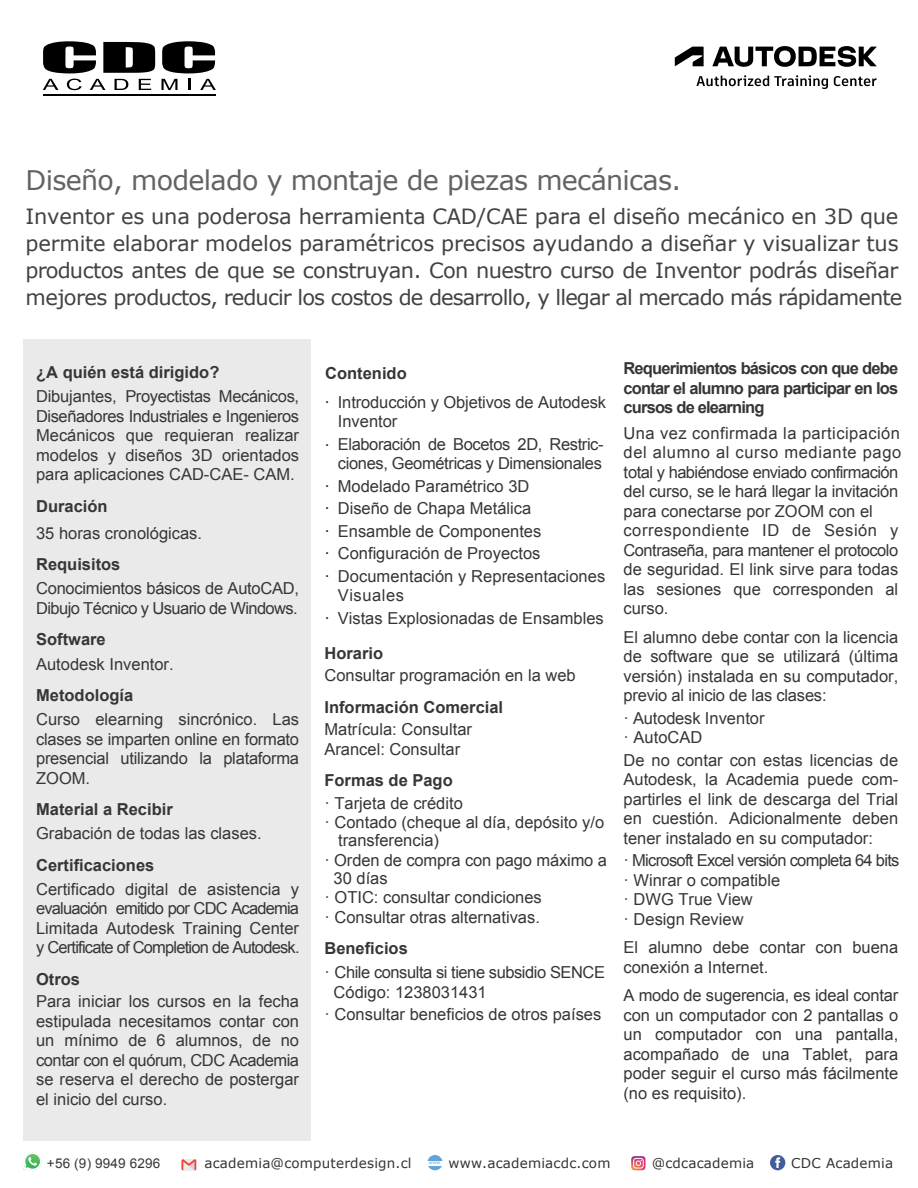
<style>
.page{position:relative;width:918px;height:1188px;background:#fff}
.page>*{position:absolute;margin:0;border:0;box-sizing:border-box;transform-origin:0 0}
.t1{font:27px "Verdana";letter-spacing:-.025em;color:#636362}
.t2{font:21px/27px "Verdana";letter-spacing:-.03em;color:#424242}
.t3{font:16.5px/19.5px "Arial";color:#363636}
.t4{font:700 16.5px/19.5px "Arial";color:#363636;text-align:justify}
.t5{font:16.5px/19.5px "Arial";letter-spacing:-.02em;color:#363636}
.t6{font:16.5px/19.5px "Arial";letter-spacing:-.025em;color:#363636}
.t7{font:16.5px/22.4px "Arial";color:#000;text-align:justify}
.t8{font:13.5px "Verdana";letter-spacing:.015em;color:#333}
.t9{font:13.5px "Arial";letter-spacing:.015em;color:#363636}
.t10{font:5.1px "Myriad Pro";color:#61a3db}
</style>
<div class="page">
<svg style="left:675px;top:47px;width:29px;height:19px"></svg>
<svg style="left:712px;top:46px;width:165px;height:21px"></svg>
<svg style="left:696px;top:75px;width:132px;height:14px"></svg>
<svg style="left:834px;top:76px;width:43px;height:10px"></svg>
<svg style="left:43px;top:41px;width:53px;height:32px"></svg>
<svg style="left:103px;top:42px;width:52px;height:31px;background:#202020"></svg>
<svg style="left:162px;top:41px;width:53px;height:32px"></svg>
<svg style="left:43px;top:79px;width:15px;height:11px"></svg>
<svg style="left:67px;top:79px;width:15px;height:11px"></svg>
<svg style="left:90px;top:79px;width:16px;height:11px"></svg>
<svg style="left:115px;top:79px;width:13px;height:11px"></svg>
<svg style="left:139px;top:79px;width:12px;height:11px"></svg>
<svg style="left:161px;top:79px;width:16px;height:11px"></svg>
<svg style="left:189px;top:79px;width:2px;height:11px"></svg>
<svg style="left:200px;top:79px;width:16px;height:11px"></svg>
<hr style="left:43px;top:94px;width:172px;height:2px;background:#000">
<div style="left:23px;top:339px;width:288px;height:801px;background:#eaeaea"></div>
<svg style="left:23px;top:1152px;width:19px;height:18px"></svg>
<svg style="left:181px;top:1159px;width:15px;height:11px"></svg>
<div style="left:770px;top:1155px;width:15px;height:15px;background:#435c9a;border-radius:50%"></div>
<svg style="left:775px;top:1157px;width:5px;height:11px"></svg>
<svg style="left:427px;top:1155px;width:16px;height:15px"></svg>
<hr style="left:426px;top:1161px;width:17px;height:4px;background:#fff">
<svg style="left:631px;top:1156px;width:15px;height:14px"></svg>
<h1 class="t1" style="left:26px;top:163px;width:657px">Diseño, modelado y montaje de piezas mecánicas.</h1>
<p class="t2" style="left:26px;top:203px;width:878px">Inventor es una poderosa herramienta CAD/CAE para el diseño mecánico en 3D que permite elaborar modelos paramétricos precisos ayudando a diseñar y visualizar tus productos antes de que se construyan. Con nuestro curso de Inventor podrás diseñar mejores productos, reducir los costos de desarrollo, y llegar al mercado más rápidamente</p>
<p class="t4" style="left:36px;top:363px;width:185px">¿A quién está dirigido?</p>
<p class="t3" style="left:36px;top:387px;width:265px;text-align:justify">Dibujantes, Proyectistas Mecánicos, Diseñadores Industriales e Ingenieros Mecánicos que requieran realizar modelos y diseños 3D orientados para aplicaciones CAD-CAE- CAM.</p>
<p class="t4" style="left:36px;top:497px;width:73px">Duración</p>
<p class="t3" style="left:36px;top:524px;width:167px">35 horas cronológicas.</p>
<p class="t4" style="left:36px;top:556px;width:86px">Requisitos</p>
<p class="t3" style="left:36px;top:579px;width:265px">Conocimientos básicos de AutoCAD,<br>Dibujo Técnico y Usuario de Windows.</p>
<p class="t4" style="left:36px;top:631px;width:71px">Software</p>
<p class="t3" style="left:36px;top:654px;width:139px">Autodesk Inventor.</p>
<p class="t4" style="left:36px;top:686px;width:99px">Metodología</p>
<p class="t3" style="left:36px;top:710px;width:265px;text-align:justify">Curso elearning sincrónico. Las clases se imparten online en formato presencial utilizando la plataforma ZOOM.</p>
<p class="t4" style="left:36px;top:800px;width:138px">Material a Recibir</p>
<p class="t3" style="left:36px;top:824px;width:227px">Grabación de todas las clases.</p>
<p class="t4" style="left:36px;top:856px;width:120px">Certificaciones</p>
<p class="t3" style="left:36px;top:879px;width:265px;text-align:justify">Certificado digital de asistencia y evaluación emitido por CDC Academia Limitada Autodesk Training Center y Certificate of Completion de Autodesk.</p>
<p class="t4" style="left:36px;top:970px;width:46px">Otros</p>
<p class="t3" style="left:36px;top:992px;width:265px;text-align:justify">Para iniciar los cursos en la fecha estipulada necesitamos contar con un mínimo de 6 alumnos, de no contar con el quórum, CDC Academia se reserva el derecho de postergar el inicio del curso.</p>
<p class="t4" style="left:325px;top:364px;width:83px">Contenido</p>
<p class="t3" style="left:338px;top:392px;width:270px">Introducción y Objetivos de Autodesk<br>Inventor</p>
<p class="t5" style="left:338px;top:434px;width:267px">Elaboración de Bocetos 2D, Restric&shy;ciones, Geométricas y Dimensionales</p>
<p class="t3" style="left:338px;top:475px;width:269px;line-height:22.5px">Modelado Paramétrico 3D<br>Diseño de Chapa Metálica<br>Ensamble de Componentes<br>Configuración de Proyectos<br>Documentación y Representaciones</p>
<p class="t3" style="left:338px;top:584px;width:267px;line-height:22.5px">Visuales<br>Vistas Explosionadas de Ensambles</p>
<p class="t7" style="left:324px;top:392px;width:7px">·</p>
<p class="t7" style="left:324px;top:434px;width:7px">·</p>
<p class="t7" style="left:324px;top:476px;width:7px">· · · · ·</p>
<p class="t7" style="left:324px;top:608px;width:7px">·</p>
<p class="t4" style="left:324px;top:644px;width:60px">Horario</p>
<p class="t3" style="left:324px;top:666px;width:253px">Consultar programación en la web</p>
<p class="t4" style="left:324px;top:698px;width:180px">Información Comercial</p>
<p class="t3" style="left:324px;top:720px;width:149px">Matrícula: Consultar<br>Arancel: Consultar</p>
<p class="t4" style="left:324px;top:771px;width:130px">Formas de Pago</p>
<p class="t3" style="left:324px;top:793px;width:281px">· Tarjeta de crédito<br>· Contado (cheque al día, depósito y/o</p>
<p class="t3" style="left:324px;top:831px;width:284px;text-indent:14px">transferencia)<br>· Orden de compra con pago máximo a</p>
<p class="t3" style="left:324px;top:868px;width:219px;text-indent:9px">30 días<br>· OTIC: consultar condiciones · Consultar otras alternativas.</p>
<p class="t4" style="left:324px;top:939px;width:85px">Beneficios</p>
<p class="t6" style="left:334px;top:963px;width:273px;text-indent:-9px">· Chile consulta si tiene subsidio SENCE<br>Código: 1238031431</p>
<p class="t3" style="left:324px;top:1005px;width:278px">· Consultar beneficios de otros países</p>
<p class="t4" style="left:624px;top:359px;width:276px">Requerimientos básicos con que debe contar el alumno para participar en los cursos de elearning</p>
<p class="t3" style="left:624px;top:423px;width:279px">Una vez confirmada la participación del alumno al curso mediante pago total y habiéndose enviado confirmación del curso, se le hará llegar la invitación para conectarse por ZOOM con el correspondiente ID de Sesión y Contraseña, para mantener el protocolo de seguridad. El link sirve para todas las sesiones que corresponden al curso.</p>
<p class="t3" style="left:624px;top:627px;width:276px;text-align:justify">El alumno debe contar con la licencia de software que se utilizará (última versión) instalada en su computador, previo al inicio de las clases:</p>
<p class="t3" style="left:624px;top:708px;width:143px">· Autodesk Inventor · AutoCAD</p>
<p class="t3" style="left:624px;top:750px;width:276px;text-align:justify">De no contar con estas licencias de Autodesk, la Academia puede com&shy;partirles el link de descarga del Trial en cuestión. Adicionalmente deben tener instalado en su computador:</p>
<p class="t3" style="left:624px;top:851px;width:278px">· Microsoft Excel versión completa 64 bits · Winrar o compatible<br>· DWG True View<br>· Design Review</p>
<p class="t3" style="left:624px;top:938px;width:276px">El alumno debe contar con buena conexión a Internet.</p>
<p class="t3" style="left:624px;top:986px;width:276px;text-align:justify">A modo de sugerencia, es ideal contar con un computador con 2 pantallas o un computador con una pantalla, acompañado de una Tablet, para poder seguir el curso más fácilmente (no es requisito).</p>
<p class="t9" style="left:47px;top:1154px;width:115px">+56 (9) 9949 6296</p>
<p class="t8" style="left:204px;top:1154px;width:209px">academia@computerdesign.cl</p>
<p class="t10" style="left:429px;top:1160px;width:13px">www</p>
<p class="t8" style="left:449px;top:1154px;width:163px">www.academiacdc.com</p>
<p class="t8" style="left:652px;top:1154px;width:104px">@cdcacademia</p>
<p class="t8" style="left:791px;top:1154px;width:103px">CDC Academia</p>
</div>
